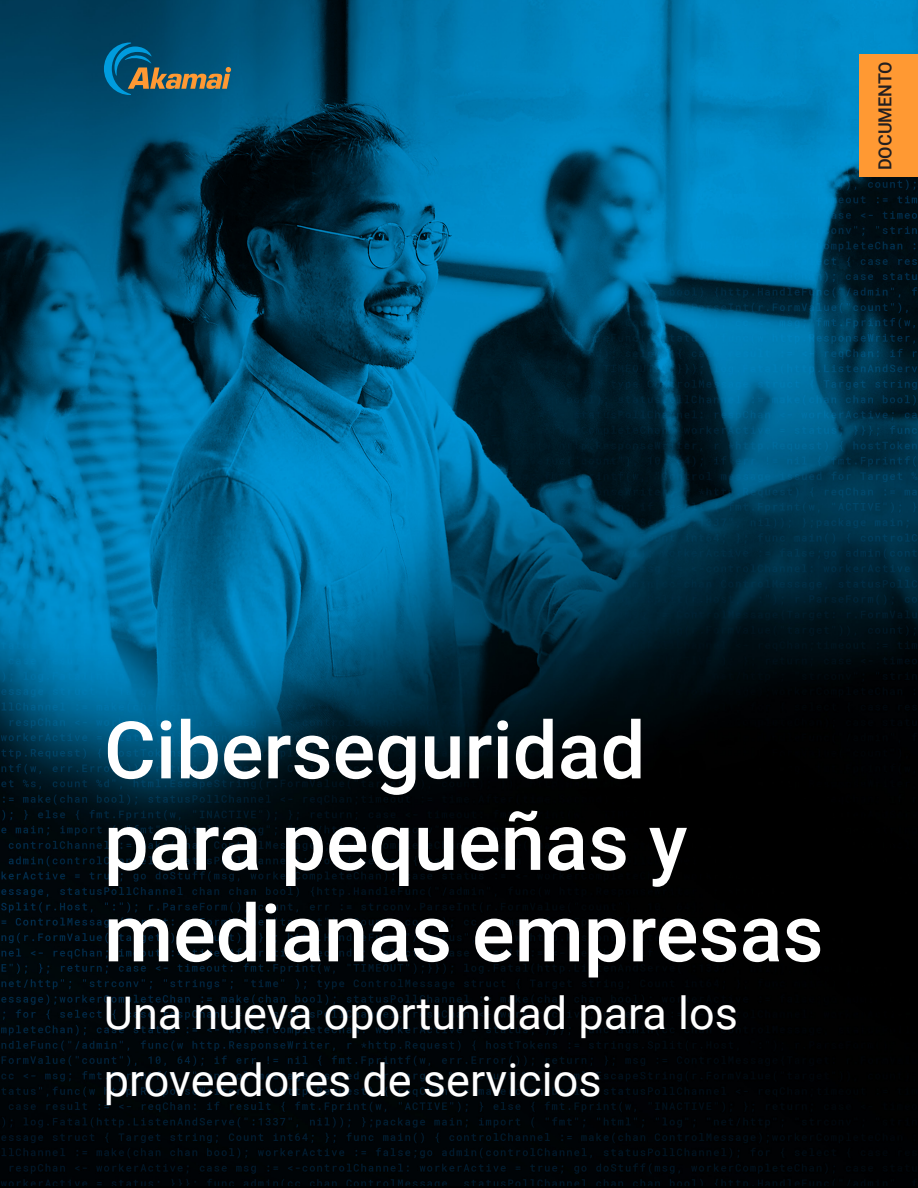
<style>
.page{position:relative;width:918px;height:1188px;background:#fff}
.page>*{position:absolute;margin:0;border:0;box-sizing:border-box;transform-origin:0 0}
.t1{font:500 79.5px/91.5px "Roboto";color:#fff}
.t2{font:45px/67.5px "Roboto";color:#fff}
.t3{font:500 18px "Roboto";color:#231f20}
</style>
<div class="page">
<img style="left:0;top:0;width:918px;height:1186px">
<svg style="left:104px;top:43px;width:127px;height:52px;background:#2a6171"></svg>
<div style="left:860px;top:54px;width:58px;height:123px;background:#f93"></div>
<p class="t3" style="left:873px;top:170px;width:111px;rotate:-90deg">DOCUMENTO</p>
<p class="t1" style="left:104px;top:701px;width:721px">Ciberseguridad<br>para pequeñas y medianas empresas</p>
<p class="t2" style="left:104px;top:977px;width:635px">Una nueva oportunidad para los proveedores de servicios</p>
</div>
